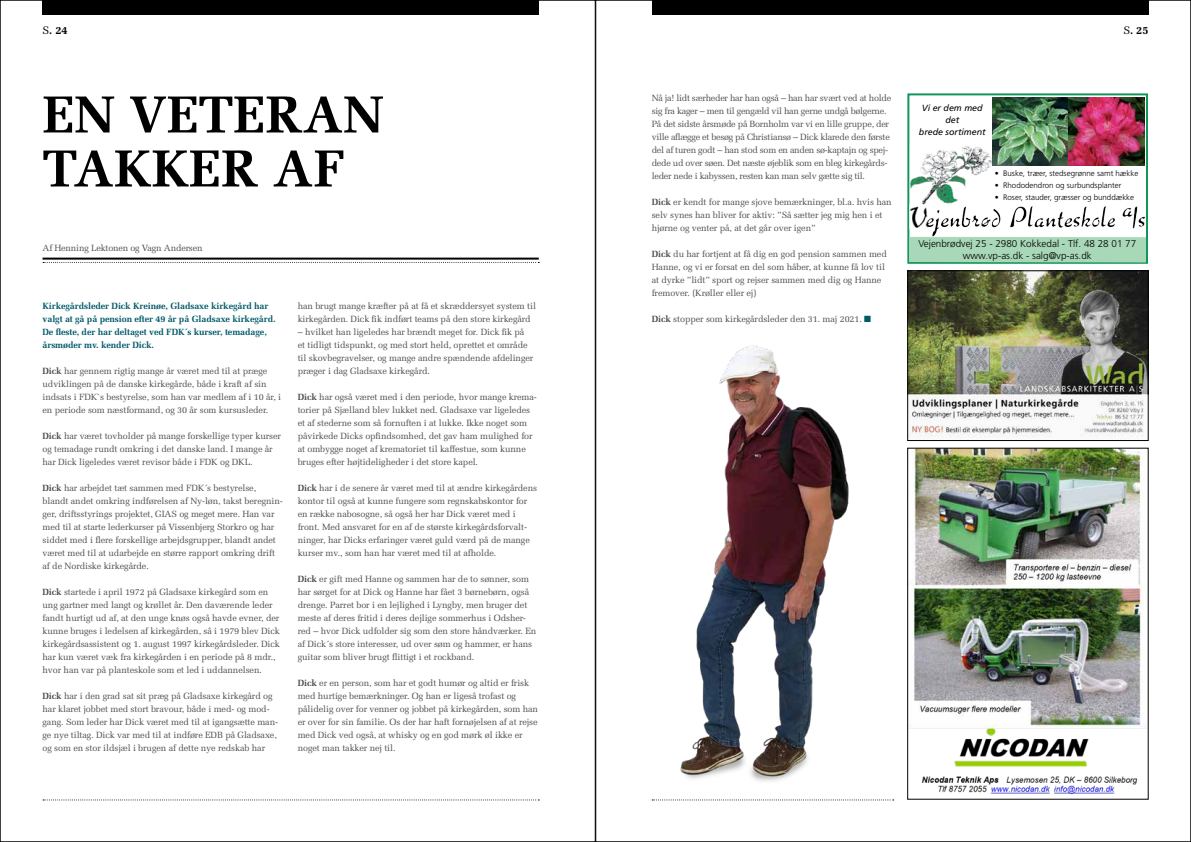
<style>
.page{position:relative;width:1191px;height:842px;background:#fff}
.page>*{position:absolute;margin:0;border:0;box-sizing:border-box;transform-origin:0 0}
.t1{font:700 52px/54px "Melior";color:#000}
.t2{font:700 11px "Melior";color:#000}
.t3{font:300 9.9px/11.9px "Frutiger";color:#000;text-align:center}
.t4{font:9px/13px "Melior";letter-spacing:-.01em;color:#4d4d4f}
.t5{font:9px/13px "Melior";letter-spacing:-.03em;color:#4d4d4f}
.t6{font:700 9px/13px "Melior";letter-spacing:-.01em;color:#005a69}
.t7{font:italic 8.9px/11.9px "Frutiger";color:#000;text-align:center}
.t8{font:300 7.9px "Frutiger";color:#000}
.s1{font-weight:400}
.s2{font-weight:700}
.s3{color:#005a69}
</style>
<div class="page">
<div style="left:43px;top:0;width:496px;height:14px;background:#000"></div>
<svg style="left:43px;top:799px;width:496px;height:1px"></svg>
<div style="left:652px;top:0;width:496px;height:14px;background:#000"></div>
<svg style="left:652px;top:799px;width:241px;height:1px"></svg>
<hr style="left:43px;top:258px;width:496px;height:2px;background:#000">
<svg style="left:43px;top:262px;width:496px;height:1px"></svg>
<img style="left:909px;top:450px;width:237px;height:345px">
<div style="left:907px;top:448px;width:241px;height:351px;border:1px solid #000"></div>
<div style="left:907px;top:94px;width:241px;height:169px;border:2px solid #109658"></div>
<div style="left:908px;top:237px;width:238px;height:26px;background:#a8d8b7"></div>
<img style="left:908px;top:143px;width:238px;height:94px">
<img style="left:992px;top:97px;width:152px;height:68px">
<img style="left:909px;top:272px;width:237px;height:166px">
<div style="left:907px;top:270px;width:241px;height:171px;border:1px solid #000"></div>
<img style="left:666px;top:345px;width:196px;height:455px">
<p class="t2" style="left:43px;top:23px;width:27px"><span class="s1">S</span>. 24</p>
<p class="t2" style="left:1123px;top:23px;width:27px"><span class="s1">S</span>. 25</p>
<h1 class="t1" style="left:43px;top:87px;width:342px">EN VETERAN<br>TAKKER AF</h1>
<p class="t4" style="left:43px;top:242px;width:162px">Af Henning Lektonen og Vagn Andersen</p>
<p class="t6" style="left:43px;top:299px;width:234px">Kirkegårdsleder Dick Kreinøe, Gladsaxe kirkegård har valgt at gå på pension efter 49 år på Gladsaxe kirkegård.<br>De fleste, der har deltaget ved FDK´s kurser, temadage, årsmøder mv. kender Dick.</p>
<p class="t4" style="left:43px;top:364px;width:240px"><span class="s2">Dick</span> har gennem rigtig mange år været med til at præge udviklingen på de danske kirkegårde, både i kraft af sin indsats i FDK`s bestyrelse, som han var medlem af i 10 år, i en periode som næstformand, og 30 år som kursusleder.</p>
<p class="t4" style="left:43px;top:429px;width:240px"><span class="s2">Dick</span> har været tovholder på mange forskellige typer kurser og temadage rundt omkring i det danske land. I mange år har Dick ligeledes været revisor både i FDK og DKL.</p>
<p class="t4" style="left:43px;top:481px;width:242px"><span class="s2">Dick</span> har arbejdet tæt sammen med FDK´s bestyrelse, blandt andet omkring indførelsen af Ny-løn, takst beregnin&shy;ger, driftsstyrings projektet, GIAS og meget mere. Han var med til at starte lederkurser på Vissenbjerg Storkro og har siddet med i flere forskellige arbejdsgrupper, blandt andet været med til at udarbejde en større rapport omkring drift af de Nordiske kirkegårde.</p>
<p class="t4" style="left:43px;top:585px;width:239px"><span class="s2">Dick</span> startede i april 1972 på Gladsaxe kirkegård som en ung gartner med langt og krøllet år. Den daværende leder fandt hurtigt ud af, at den unge knøs også havde evner, der kunne bruges i ledelsen af kirkegården, så i 1979 blev Dick kirkegårdsassistent og 1. august 1997 kirkegårdsleder. Dick har kun været væk fra kirkegården i en periode på 8 mdr., hvor han var på planteskole som et led i uddannelsen.</p>
<p class="t4" style="left:43px;top:689px;width:237px"><span class="s2">Dick</span> har i den grad sat sit præg på Gladsaxe kirkegård og har klaret jobbet med stort bravour, både i med- og mod&shy;gang. Som leder har Dick været med til at igangsætte man&shy;ge nye tiltag. Dick var med til at indføre EDB på Gladsaxe, og som en stor ildsjæl i brugen af dette nye redskab har</p>
<p class="t4" style="left:298px;top:299px;width:240px">han brugt mange kræfter på at få et skræddersyet system til kirkegården. Dick fik indført teams på den store kirkegård</p>
<p class="t4" style="left:298px;top:325px;width:237px">– hvilket han ligeledes har brændt meget for. Dick fik på et tidligt tidspunkt, og med stort held, oprettet et område til skovbegravelser, og mange andre spændende afdelinger præger i dag Gladsaxe kirkegård.</p>
<p class="t4" style="left:298px;top:390px;width:241px"><span class="s2">Dick</span> har også været med i den periode, hvor mange krema&shy;torier på Sjælland blev lukket ned. Gladsaxe var ligeledes et af stederne som så fornuften i at lukke. Ikke noget som påvirkede Dicks opfindsomhed, det gav ham mulighed for at ombygge noget af krematoriet til kaffestue, som kunne bruges efter højtideligheder i det store kapel.</p>
<p class="t4" style="left:298px;top:481px;width:241px"><span class="s2">Dick</span> har i de senere år været med til at ændre kirkegårdens kontor til også at kunne fungere som regnskabskontor for en række nabosogne, så også her har Dick været med i front. Med ansvaret for en af de største kirkegårdsforvalt&shy;ninger, har Dicks erfaringer været guld værd på de mange kurser mv., som han har været med til at afholde.</p>
<p class="t4" style="left:298px;top:572px;width:240px"><span class="s2">Dick</span> er gift med Hanne og sammen har de to sønner, som har sørget for at Dick og Hanne har fået 3 børnebørn, også drenge. Parret bor i en lejlighed i Lyngby, men bruger det meste af deres fritid i deres dejlige sommerhus i Odsher&shy;red – hvor Dick udfolder sig som den store håndværker. En af Dick´s store interesser, ud over søm og hammer, er hans guitar som bliver brugt flittigt i et rockband.</p>
<p class="t4" style="left:298px;top:676px;width:242px"><span class="s2">Dick</span> er en person, som har et godt humør og altid er frisk med hurtige bemærkninger. Og han er ligeså trofast og pålidelig over for venner og jobbet på kirkegården, som han er over for sin familie. Os der har haft fornøjelsen af at rejse med Dick ved også, at whisky og en god mørk øl ikke er noget man takker nej til.</p>
<p class="t5" style="left:651px;top:91px;width:241px">Nå ja! lidt særheder har han også – han har svært ved at holde sig fra kager – men til gengæld vil han gerne undgå bølgerne.<br>På det sidste årsmøde på Bornholm var vi en lille gruppe, der ville aflægge et besøg på Christiansø – Dick klarede den første del af turen godt – han stod som en anden sø-kaptajn og spej&shy;dede ud over søen. Det næste øjeblik som en bleg kirkegårds&shy;leder nede i kabyssen, resten kan man selv gætte sig til.</p>
<p class="t4" style="left:651px;top:195px;width:241px"><span class="s2">Dick</span> er kendt for mange sjove bemærkninger, bl.a. hvis han selv synes han bliver for aktiv: ”Så sætter jeg mig hen i et hjørne og venter på, at det går over igen”</p>
<p class="t4" style="left:651px;top:247px;width:237px"><span class="s2">Dick</span> du har fortjent at få dig en god pension sammen med Hanne, og vi er forsat en del som håber, at kunne få lov til at dyrke ”lidt” sport og rejser sammen med dig og Hanne fremover. (Krøller eller ej)</p>
<p class="t4" style="left:651px;top:312px;width:221px"><span class="s2">Dick</span> stopper som kirkegårdsleder den 31. maj 2021. <span class="s3">■</span></p>
<p class="t7" style="left:919px;top:102px;width:68px">Vi er dem med det<br>brede sortiment</p>
<p class="t8" style="left:994px;top:169px;width:145px">• Buske, træer, stedsegrønne samt hække</p>
<p class="t8" style="left:994px;top:181px;width:128px">• Rhododendron og surbundsplanter</p>
<p class="t8" style="left:994px;top:193px;width:141px">• Roser, stauder, græsser og bunddække</p>
<p class="t3" style="left:918px;top:238px;width:219px">Vejenbrødvej 25 - 2980 Kokkedal - Tlf. 48 28 01 77 www.vp-as.dk - salg@vp-as.dk</p>
</div>
